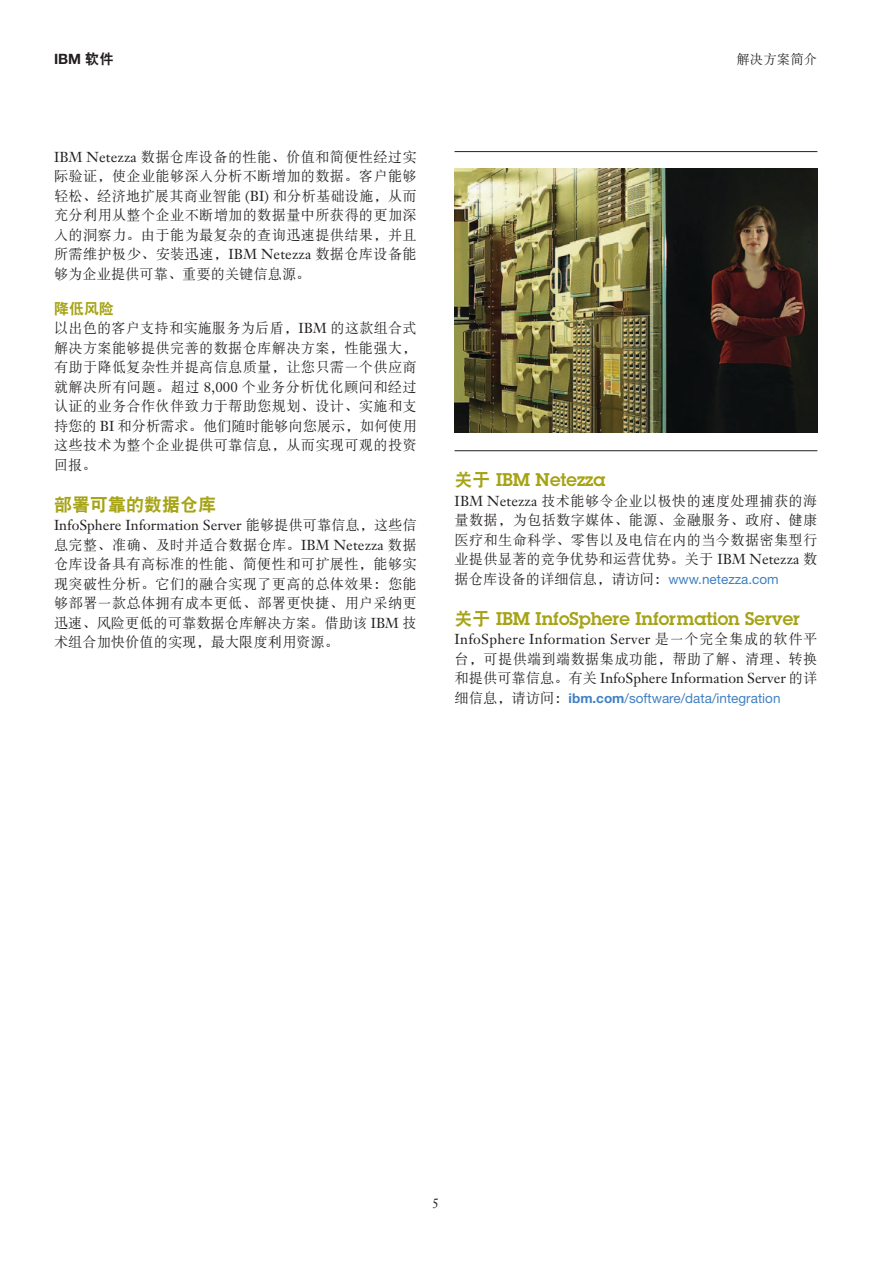
<style>
.page{position:relative;width:893px;height:1263px;background:#fff}
.page>*{position:absolute;margin:0;border:0;box-sizing:border-box;transform-origin:0 0}
.t1{font:600 18px "Lubalin Graph Std";color:#a6a315}
.t2{font:18px "DF Hei W9";color:#a6a315}
.t3{font:15px "DF Hei W9";color:#a6a315}
.t4{font:14.25px/19.5px "DF Song W5";letter-spacing:.01em;color:#231f20;text-align:justify}
.t5{font:14.25px "Janson Text LT Std";color:#231f20}
.t6{font:14.25px "Janson Text LT Std";letter-spacing:.02em;color:#231f20}
.t7{font:700 14.25px "Helvetica Neue LT Pro";color:#231f20}
.t8{font:13.5px "Helvetica Neue LT Pro";color:#4181c3}
.t9{font:13.5px "DF Song W5";color:#231f20}
.t10{font:13.5px "Janson Text LT Std";color:#231f20}
.s1{font-family:"DF Hei W9";font-weight:400}
.s2{font-family:"Janson Text LT Std"}
.s3{font-family:"DF Song W5"}
.s4{font-family:"Helvetica Neue LT Pro";font-size:13.5px;color:#4181c3}
.s5{font-family:"DF Song W5";font-size:14.25px;color:#231f20}
.s6{font-weight:700}
</style>
<div class="page">
<img style="left:454px;top:169px;width:363px;height:263px">
<hr style="left:455px;top:151px;width:362px;height:1px;background:#231f20">
<hr style="left:454px;top:450px;width:363px;height:1px;background:#231f20">
<p class="t7" style="left:54px;top:50px;width:61px">IBM <span class="s1">软件</span></p>
<p class="t9" style="left:736px;top:52px;width:82px">解决方案简介</p>
<p class="t4" style="left:54px;top:147px;width:364px"><span class="s2">IBM Netezza</span> 数据仓库设备的性能、价值和简便性经过实际验证，使企业能够深入分析不断增加的数据。客户能够轻松、经济地扩展其商业智能 <span class="s2">(BI)</span> 和分析基础设施，从而充分利用从整个企业不断增加的数据量中所获得的更加深入的洞察力。由于能为最复杂的查询迅速提供结果，并且所需维护极少、安装迅速，<span class="s2">IBM Netezza</span> 数据仓库设备能够为企业提供可靠、重要的关键信息源。</p>
<p class="t3" style="left:54px;top:301px;width:61px">降低风险</p>
<p class="t4" style="left:54px;top:318px;width:364px">以出色的客户支持和实施服务为后盾，<span class="s2">IBM</span> 的这款组合式解决方案能够提供完善的数据仓库解决方案，性能强大，有助于降低复杂性并提高信息质量，让您只需一个供应商就解决所有问题。超过 <span class="s2">8,000</span> 个业务分析优化顾问和经过认证的业务合作伙伴致力于帮助您规划、设计、实施和支持您的 <span class="s2">BI</span> 和分析需求。他们随时能够向您展示，如何使用这些技术为整个企业提供可靠信息，从而实现可观的投资回报。</p>
<p class="t2" style="left:54px;top:495px;width:163px">部署可靠的数据仓库</p>
<p class="t5" style="left:54px;top:516px;width:364px">InfoSphere Information Server <span class="s3">能够提供可靠信息，这些信</span></p>
<p class="t4" style="left:54px;top:535px;width:364px">息完整、准确、及时并适合数据仓库。<span class="s2">IBM Netezza</span> 数据仓库设备具有高标准的性能、简便性和可扩展性，能够实现突破性分析。它们的融合实现了更高的总体效果：您能够部署一款总体拥有成本更低、部署更快捷、用户采纳更迅速、风险更低的可靠数据仓库解决方案。借助该 <span class="s2">IBM</span> 技术组合加快价值的实现，最大限度利用资源。</p>
<p class="t1" style="left:455px;top:468px;width:152px"><span class="s1">关于</span> IBM Netezza</p>
<p class="t4" style="left:455px;top:491px;width:364px"><span class="s2">IBM Netezza</span> 技术能够令企业以极快的速度处理捕获的海量数据，为包括数字媒体、能源、金融服务、政府、健康医疗和生命科学、零售以及电信在内的当今数据密集型行业提供显著的竞争优势和运营优势。关于 <span class="s2">IBM Netezza</span> 数据仓库设备的详细信息，请访问：<span class="s4">www.netezza.com</span></p>
<p class="t1" style="left:455px;top:606px;width:347px"><span class="s1">关于</span> IBM InfoSphere Information Server</p>
<p class="t6" style="left:455px;top:630px;width:364px">InfoSphere Information Server <span class="s3">是一个完全集成的软件平</span></p>
<p class="t4" style="left:455px;top:649px;width:364px">台，可提供端到端数据集成功能，帮助了解、清理、转换</p>
<p class="t5" style="left:455px;top:669px;width:364px"><span class="s3">和提供可靠信息。有关</span> InfoSphere Information Server <span class="s3">的详</span></p>
<p class="t8" style="left:455px;top:690px;width:327px"><span class="s5">细信息，请访问：</span><span class="s6">ibm.com</span>/software/data/integration</p>
<p class="t10" style="left:432px;top:1195px;width:9px">5</p>
</div>
